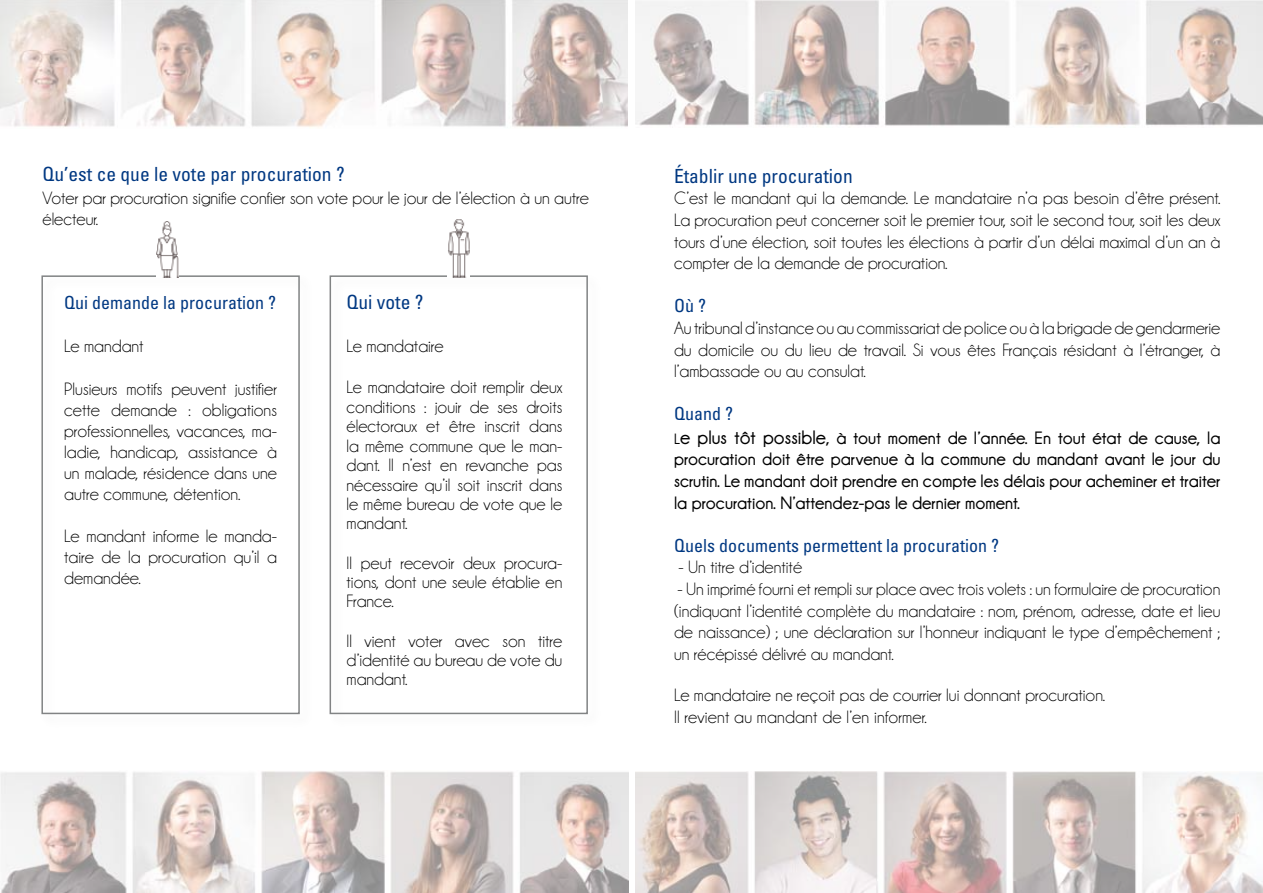
<style>
.page{position:relative;width:1263px;height:893px;background:#fff}
.page>*{position:absolute;margin:0;border:0;box-sizing:border-box;transform-origin:0 0}
.t1{font:condensed 19.5px "Univers";color:#003882}
.t2{font:18px/19.5px "Champagne&Limousines";color:#000;text-align:justify}
.t3{font:700 18px/21.6px "Champagne&Limousines";color:#000;text-align:justify}
.t4{font:condensed 18px "Univers";color:#003882}
.s1{font-size:15px}
.s2{font-size:19.5px}
</style>
<div class="page">
<div style="left:330px;top:275px;width:258px;height:439px;border:2px solid #818384"></div>
<div style="left:41px;top:275px;width:259px;height:439px;border:2px solid #818384"></div>
<img style="left:448px;top:219px;width:22px;height:59px">
<img style="left:157px;top:222px;width:22px;height:55px">
<img style="left:0;top:771px;width:628px;height:122px">
<img style="left:636px;top:771px;width:627px;height:122px">
<img style="left:0;top:0;width:628px;height:128px">
<img style="left:635px;top:0;width:628px;height:126px">
<p class="t1" style="left:43px;top:162px;width:304px">Qu’est ce que le vote par procuration ?</p>
<p class="t2" style="left:43px;top:187px;width:548px;line-height:21.6px">Voter par procuration signifie confier son vote pour le jour de l’élection à un autre électeur.</p>
<p class="t4" style="left:64px;top:291px;width:213px">Qui demande la procuration ?</p>
<p class="t2" style="left:64px;top:337px;width:81px">Le mandant</p>
<p class="t2" style="left:64px;top:378px;width:214px;line-height:21px">Plusieurs motifs peuvent justifier cette demande : obligations professionnelles, vacances, ma&shy;ladie, handicap, assistance à un malade, résidence dans une autre commune, détention.</p>
<p class="t2" style="left:64px;top:525px;width:214px;line-height:21px">Le mandant informe le manda&shy;taire de la procuration qu’il a demandée.</p>
<p class="t1" style="left:347px;top:289px;width:78px">Qui vote ?</p>
<p class="t2" style="left:347px;top:336px;width:99px">Le mandataire</p>
<p class="t2" style="left:347px;top:377px;width:217px">Le mandataire doit remplir deux conditions : jouir de ses droits électoraux et être inscrit dans la même commune que le man&shy;dant. Il n’est en revanche pas nécessaire qu’il soit inscrit dans le même bureau de vote que le mandant.</p>
<p class="t2" style="left:347px;top:553px;width:217px">Il peut recevoir deux procura&shy;tions, dont une seule établie en France.</p>
<p class="t2" style="left:347px;top:631px;width:217px">Il vient voter avec son titre d’identité au bureau de vote du mandant.</p>
<p class="t1" style="left:674px;top:164px;width:180px">Établir une procuration</p>
<p class="t2" style="left:674px;top:188px;width:548px;line-height:21.6px">C’est le mandant qui la demande. Le mandataire n’a pas besoin d’être présent.<br>La procuration peut concerner soit le premier tour, soit le second tour, soit les deux tours d’une élection, soit toutes les élections à partir d’un délai maximal d’un an à compter de la demande de procuration.</p>
<p class="t4" style="left:674px;top:295px;width:33px">Où ?</p>
<p class="t2" style="left:674px;top:317px;width:548px;line-height:21.6px">Au tribunal d’instance ou au commissariat de police ou à la brigade de gendarmerie du domicile ou du lieu de travail. Si vous êtes Français résidant à l’étranger, à l’ambassade ou au consulat.</p>
<p class="t4" style="left:674px;top:403px;width:60px">Quand ?</p>
<p class="t3" style="left:674px;top:427px;width:548px"><span class="s1">L</span><span class="s2">e plus tôt possible</span>, à tout moment de l’année. En tout état de cause, la procuration doit être parvenue à la commune du mandant avant le jour du scrutin. Le mandant doit prendre en compte les délais pour acheminer et traiter la procuration. N’attendez-pas le dernier moment.</p>
<p class="t4" style="left:674px;top:534px;width:326px">Quels documents permettent la procuration ?</p>
<p class="t2" style="left:678px;top:558px;width:125px">- Un titre d’identité</p>
<p class="t2" style="left:674px;top:578px;width:548px;line-height:21.6px">- Un imprimé fourni et rempli sur place avec trois volets : un formulaire de procuration (indiquant l’identité complète du mandataire : nom, prénom, adresse, date et lieu de naissance) ; une déclaration sur l’honneur indiquant le type d’empêchement ; un récépissé délivré au mandant.</p>
<p class="t2" style="left:674px;top:684px;width:433px;line-height:21.6px">Le mandataire ne reçoit pas de courrier lui donnant procuration.<br>Il revient au mandant de l’en informer.</p>
</div>
